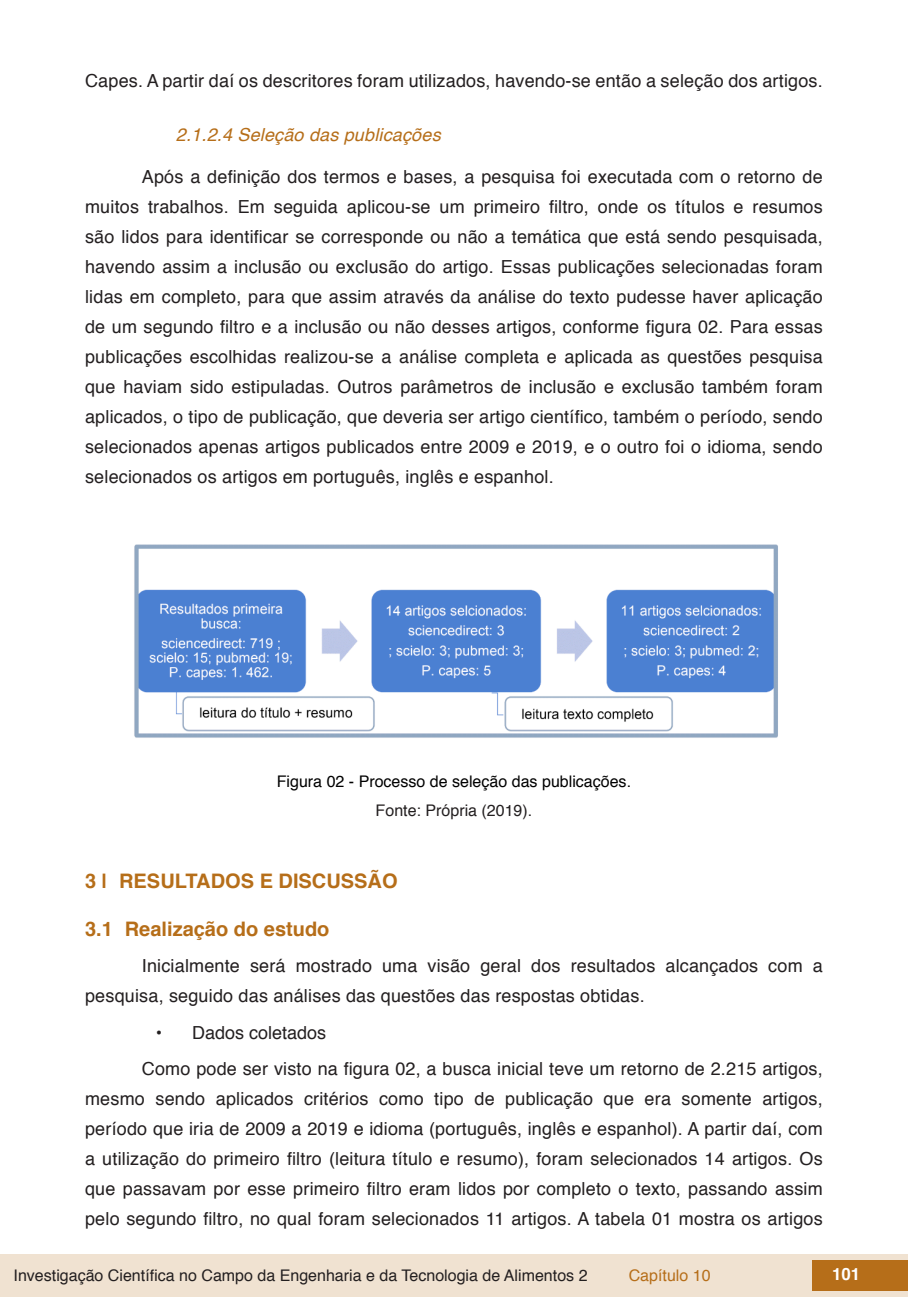
<style>
.page{position:relative;width:908px;height:1304px;background:#fff}
.page>*{position:absolute;margin:0;border:0;box-sizing:border-box;transform-origin:0 0}
.t1{font:700 20px "Helvetica";color:#b66e19}
.txt{font:18px/30px "Helvetica";letter-spacing:.01em;color:#231f20;text-align:justify}
.tit_4{font:italic 18px "Helvetica";letter-spacing:.01em;color:#b66e19}
.t2{font:700 16.8px "Helvetica";color:#fff}
.fonte_tab_gra_imag{font:16px "Helvetica";color:#231f20}
.info_tab_graf_imag{font:16px "Helvetica";color:#000}
.t3{font:16px "Helvetica";color:#b66e19}
</style>
<div class="page">
<div style="left:0;top:1254px;width:906px;height:43px;background:#f0e2d1"></div>
<div style="left:812px;top:1261px;width:95px;height:30px;background:#b66e19"></div>
<img style="left:134px;top:544px;width:644px;height:194px">
<p class="txt" style="left:85px;top:66px;width:738px">Capes. A partir daí os descritores foram utilizados, havendo-se então a seleção dos artigos.</p>
<p class="tit_4" style="left:176px;top:121px;width:266px">2.1.2.4 Seleção das publicações</p>
<p class="txt" style="left:85px;top:162px;width:738px;text-indent:57px">Após a definição dos termos e bases, a pesquisa foi executada com o retorno de muitos trabalhos. Em seguida aplicou-se um primeiro filtro, onde os títulos e resumos são lidos para identificar se corresponde ou não a temática que está sendo pesquisada, havendo assim a inclusão ou exclusão do artigo. Essas publicações selecionadas foram lidas em completo, para que assim através da análise do texto pudesse haver aplicação de um segundo filtro e a inclusão ou não desses artigos, conforme figura 02. Para essas publicações escolhidas realizou-se a análise completa e aplicada as questões pesquisa que haviam sido estipuladas. Outros parâmetros de inclusão e exclusão também foram aplicados, o tipo de publicação, que deveria ser artigo científico, também o período, sendo selecionados apenas artigos publicados entre 2009 e 2019, e o outro foi o idioma, sendo selecionados os artigos em português, inglês e espanhol.</p>
<p class="info_tab_graf_imag" style="left:277px;top:769px;width:355px">Figura 02 - Processo de seleção das publicações.</p>
<p class="fonte_tab_gra_imag" style="left:375px;top:798px;width:158px">Fonte: Própria (2019).</p>
<p class="t1" style="left:85px;top:865px;width:314px">3 | RESULTADOS E DISCUSSÃO</p>
<p class="t1" style="left:85px;top:913px;width:246px">3.1 Realização do estudo</p>
<p class="txt" style="left:85px;top:951px;width:738px;text-indent:57px">Inicialmente será mostrado uma visão geral dos resultados alcançados com a pesquisa, seguido das análises das questões das respostas obtidas.</p>
<p class="txt" style="left:156px;top:1018px;width:172px">• Dados coletados</p>
<p class="txt" style="left:85px;top:1054px;width:738px;text-indent:57px">Como pode ser visto na figura 02, a busca inicial teve um retorno de 2.215 artigos, mesmo sendo aplicados critérios como tipo de publicação que era somente artigos, período que iria de 2009 a 2019 e idioma (português, inglês e espanhol). A partir daí, com a utilização do primeiro filtro (leitura título e resumo), foram selecionados 14 artigos. Os que passavam por esse primeiro filtro eram lidos por completo o texto, passando assim pelo segundo filtro, no qual foram selecionados 11 artigos. A tabela 01 mostra os artigos</p>
<p class="fonte_tab_gra_imag" style="left:14px;top:1263px;width:575px">Investigação Científica no Campo da Engenharia e da Tecnologia de Alimentos 2</p>
<p class="t3" style="left:628px;top:1263px;width:83px">Capítulo 10</p>
<p class="t2" style="left:831px;top:1261px;width:30px">101</p>
</div>
